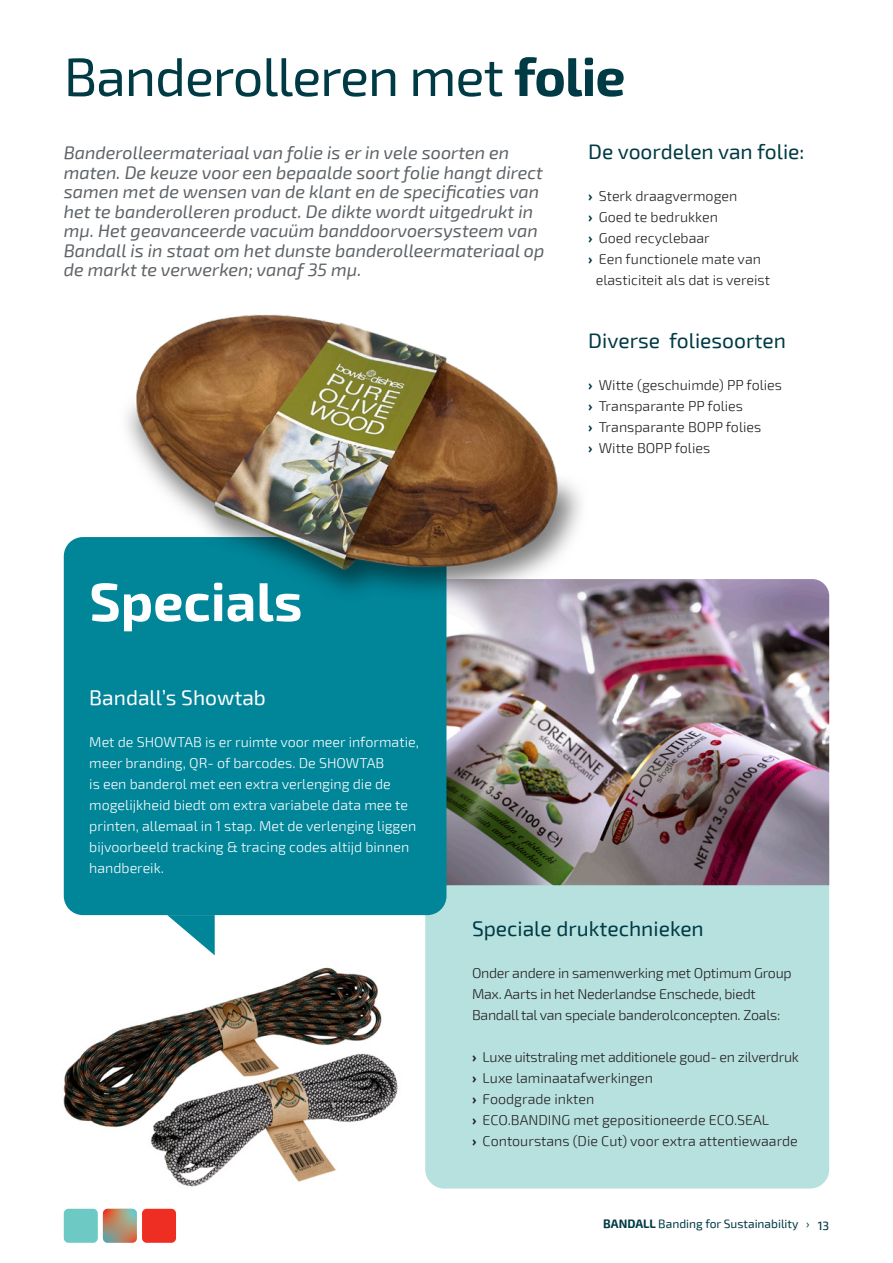
<style>
.page{position:relative;width:893px;height:1263px;background:#fff}
.page>*{position:absolute;margin:0;border:0;box-sizing:border-box;transform-origin:0 0}
.Kop{font:54px "Exo 2";letter-spacing:-.02em;color:#003a44}
.Kop-2{font:700 54px "Exo 2";color:#fff}
.Subkop{font:21px "Exo 2";color:#003a44}
.Bodytekst_NL{font:21px "Exo 2";color:#003a44}
.Subkop-2{font:21px "Exo 2";color:#fff}
.Intro{font:italic 18px/19.5px "Exo 2";color:#5e6367}
.Bodytekst_NL-2{font:300 14.25px/21px "Exo 2";color:#231f20}
.Bodytekst_NL-3{font:300 14.25px/21px "Exo 2";color:#fff}
.Bodytekst_NL-4{font:300 14.25px/21px "Exo 2";letter-spacing:-.02em;color:#231f20}
.t1{font:12px "Exo 2";color:#003a44}
.s1{font-weight:700}
.s2{font-weight:700;color:#003a44}
.s3{font-weight:500}
</style>
<div class="page">
<div style="left:142px;top:1209px;width:34px;height:34px;background:#ee2e22;border-radius:5px"></div>
<div style="left:64px;top:1209px;width:34px;height:34px;background:#6dc9c4;border-radius:5px"></div>
<svg style="left:103px;top:1209px;width:34px;height:34px"></svg>
<img style="left:63px;top:967px;width:335px;height:220px">
<svg style="left:167px;top:915px;width:48px;height:40px"></svg>
<div style="left:425px;top:831px;width:404px;height:357px;background:#b7e1df;border-radius:19px"></div>
<img style="left:446px;top:579px;width:383px;height:306px">
<div style="left:64px;top:537px;width:382px;height:378px;background:#008599;border-radius:19px"></div>
<img style="left:67px;top:314px;width:612px;height:362px">
<p class="Kop" style="left:64px;top:46px;width:563px">Banderolleren met <span class="s1">folie</span></p>
<p class="Intro" style="left:64px;top:143px;width:482px">Banderolleermateriaal van folie is er in vele soorten en maten. De keuze voor een bepaalde soort folie hangt direct samen met de wensen van de klant en de specificaties van het te banderolleren product. De dikte wordt uitgedrukt in mµ. Het geavanceerde vacuüm banddoorvoersysteem van Bandall is in staat om het dunste banderolleermateriaal op de markt te verwerken; vanaf 35 mµ.</p>
<p class="Subkop" style="left:588px;top:139px;width:218px">De voordelen van folie:</p>
<p class="Bodytekst_NL-2" style="left:588px;top:186px;width:151px"><span class="s2">›</span> Sterk draagvermogen</p>
<p class="Bodytekst_NL-2" style="left:588px;top:207px;width:131px"><span class="s2">›</span> Goed te bedrukken</p>
<p class="Bodytekst_NL-2" style="left:588px;top:228px;width:123px"><span class="s2">›</span> Goed recyclebaar</p>
<p class="Bodytekst_NL-2" style="left:596px;top:249px;width:176px;text-indent:-8px"><span class="s2">›</span> Een functionele mate van elasticiteit als dat is vereist</p>
<p class="Kop-2" style="left:89px;top:570px;width:215px">Specials</p>
<p class="Subkop-2" style="left:89px;top:685px;width:178px">Bandall’s Showtab</p>
<p class="Bodytekst_NL-3" style="left:89px;top:732px;width:331px">Met de SHOWTAB is er ruimte voor meer informatie, meer branding, QR- of barcodes. De SHOWTAB<br>is een banderol met een extra verlenging die de mogelijkheid biedt om extra variabele data mee te printen, allemaal in 1 stap. Met de verlenging liggen bijvoorbeeld tracking &amp; tracing codes altijd binnen handbereik.</p>
<p class="Subkop" style="left:588px;top:328px;width:199px">Diverse foliesoorten</p>
<p class="Bodytekst_NL-2" style="left:588px;top:375px;width:195px"><span class="s2">›</span> Witte (geschuimde) PP folies</p>
<p class="Bodytekst_NL-2" style="left:588px;top:396px;width:156px"><span class="s2">›</span> Transparante PP folies</p>
<p class="Bodytekst_NL-2" style="left:588px;top:417px;width:175px"><span class="s2">›</span> Transparante BOPP folies</p>
<p class="Bodytekst_NL-2" style="left:588px;top:438px;width:124px"><span class="s2">›</span> Witte BOPP folies</p>
<p class="Bodytekst_NL" style="left:472px;top:916px;width:233px">Speciale druktechnieken</p>
<p class="Bodytekst_NL-4" style="left:472px;top:963px;width:321px">Onder andere in samenwerking met Optimum Group<br>Max. Aarts in het Nederlandse Enschede, biedt<br>Bandall tal van speciale banderolconcepten. Zoals:</p>
<p class="Bodytekst_NL-4" style="left:472px;top:1047px;width:328px"><span class="s1">›</span> Luxe uitstraling met additionele goud- en zilverdruk</p>
<p class="Bodytekst_NL-2" style="left:472px;top:1068px;width:183px"><span class="s1">›</span> Luxe laminaatafwerkingen</p>
<p class="Bodytekst_NL-2" style="left:472px;top:1089px;width:124px"><span class="s1">›</span> Foodgrade inkten</p>
<p class="Bodytekst_NL-2" style="left:472px;top:1110px;width:299px"><span class="s1">›</span> ECO.BANDING met gepositioneerde ECO.SEAL</p>
<p class="Bodytekst_NL-2" style="left:472px;top:1131px;width:327px"><span class="s1">›</span> Contourstans (Die Cut) voor extra attentiewaarde</p>
<p class="t1" style="left:603px;top:1217px;width:227px"><span class="s1">BANDALL</span> Banding for Sustainability › <span class="s3">13</span></p>
</div>
